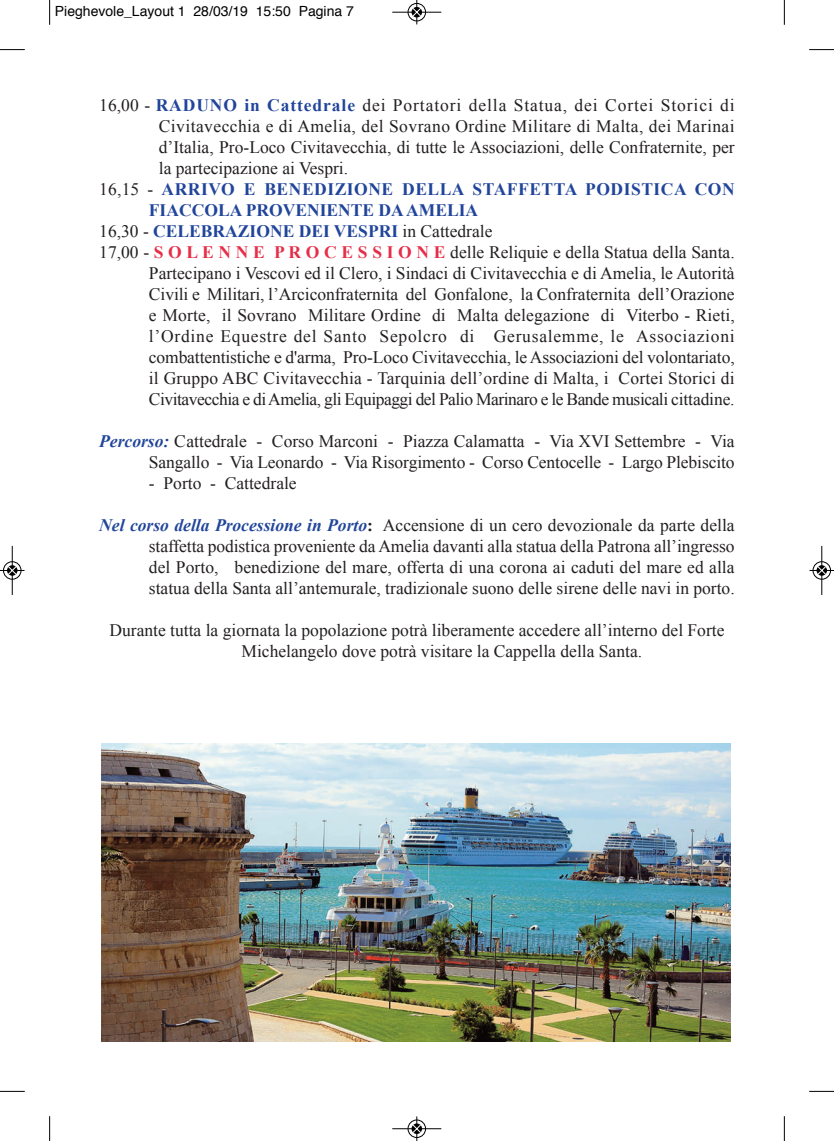
<style>
.page{position:relative;width:834px;height:1141px;background:#fff}
.page>*{position:absolute;margin:0;border:0;box-sizing:border-box;transform-origin:0 0}
.t1{font:17.5px/21px "Times New Roman";color:#231f20;text-align:right}
.t2{font:17.5px "Times New Roman";letter-spacing:-.025em;color:#231f20}
.t3{font:17.5px "Times New Roman";letter-spacing:.05em;color:#231f20}
.t4{font:700 17.5px "Times New Roman";color:#21459b}
.t5{font:17.5px "Times New Roman";letter-spacing:.025em;color:#231f20}
.t6{font:17.5px "Times New Roman";letter-spacing:.045em;color:#231f20}
.t7{font:700 17.5px "Times New Roman";letter-spacing:.03em;color:#21459b}
.t8{font:14px "Helvetica";color:#000}
.s1{font-weight:700;color:#21459b}
.s2{font-weight:400;color:#231f20}
.s3{font-weight:700;color:#e62e48}
.s4{font-weight:700;font-style:italic;color:#21459b}
.s5{font-weight:700}
</style>
<div class="page">
<img style="left:102px;top:744px;width:628px;height:298px">
<svg style="left:49px;top:0;width:1px;height:25px"></svg>
<svg style="left:0;top:49px;width:25px;height:1px"></svg>
<svg style="left:783px;top:0;width:1px;height:25px"></svg>
<svg style="left:809px;top:49px;width:24px;height:1px"></svg>
<svg style="left:49px;top:1116px;width:1px;height:25px"></svg>
<svg style="left:0;top:1091px;width:25px;height:1px"></svg>
<svg style="left:783px;top:1116px;width:1px;height:25px"></svg>
<svg style="left:809px;top:1091px;width:24px;height:1px"></svg>
<div style="left:407px;top:3px;width:19px;height:19px;border:1px solid #fff;border-radius:50%"></div>
<hr style="left:392px;top:12px;width:49px;height:1px;background:#000">
<div style="left:408px;top:3px;width:17px;height:18px;border:1px solid #000;border-radius:50%"></div>
<svg style="left:412px;top:0;width:9px;height:24px"></svg>
<div style="left:407px;top:1119px;width:19px;height:19px;border:1px solid #fff;border-radius:50%"></div>
<hr style="left:392px;top:1128px;width:49px;height:1px;background:#000">
<div style="left:408px;top:1120px;width:17px;height:18px;border:1px solid #000;border-radius:50%"></div>
<svg style="left:412px;top:1116px;width:9px;height:25px"></svg>
<div style="left:3px;top:561px;width:19px;height:19px;border:1px solid #fff;border-radius:50%"></div>
<hr style="left:12px;top:546px;width:1px;height:49px;background:#000">
<div style="left:3px;top:561px;width:18px;height:18px;border:1px solid #000;border-radius:50%"></div>
<svg style="left:0;top:566px;width:24px;height:9px"></svg>
<div style="left:812px;top:561px;width:19px;height:19px;border:1px solid #fff;border-radius:50%"></div>
<hr style="left:821px;top:546px;width:1px;height:49px;background:#000">
<div style="left:812px;top:561px;width:18px;height:18px;border:1px solid #000;border-radius:50%"></div>
<svg style="left:809px;top:566px;width:24px;height:9px"></svg>
<p class="t8" style="left:55px;top:5px;width:300px">Pieghevole_Layout 1 28/03/19 15:50 Pagina 7</p>
<p class="t3" style="left:99px;top:96px;width:636px">16,00 - <span class="s1">RADUNO IN CATTEDRALE</span> dei portatori della statua, dei cortei storici di</p>
<p class="t5" style="left:159px;top:117px;width:577px">civitavecchia e di Amelia, del sovrano Ordine Militare di Malta, dei Marinai</p>
<p class="t1" style="left:159px;top:137px;width:577px">d’italia, pro-loco civitavecchia, di tutte le Associazioni, delle confraternite, per</p>
<p class="t1" style="left:159px;top:158px;width:191px">la partecipazione ai vespri.</p>
<p class="t7" style="left:99px;top:180px;width:636px"><span class="s2">16,15 -</span> ARRIVO E BENEDIZIONE DELLA STAFFETTA PODISTICA CON</p>
<p class="t4" style="left:149px;top:200px;width:331px">FIACCOLA PROVENIENTE DAAMELIA</p>
<p class="t4" style="left:99px;top:222px;width:394px"><span class="s2">16,30 -</span> CELEBRAZIONE DEI VESPRI <span class="s2">in cattedrale</span></p>
<p class="t1" style="left:99px;top:242px;width:636px">17,00 - <span class="s3">S O L E N N E P R O C E S S I O N E</span> delle reliquie e della statua della santa.</p>
<p class="t1" style="left:149px;top:263px;width:587px">partecipano i vescovi ed il clero, i sindaci di civitavecchia e di Amelia, le Autorità</p>
<p class="t1" style="left:149px;top:284px;width:587px">civili e Militari, l’Arciconfraternita del gonfalone, la confraternita dell’Orazione</p>
<p class="t1" style="left:149px;top:305px;width:587px">e Morte, il sovrano Militare Ordine di Malta delegazione di viterbo - rieti,</p>
<p class="t6" style="left:149px;top:327px;width:587px">l’Ordine equestre del santo sepolcro di gerusalemme, le Associazioni</p>
<p class="t1" style="left:149px;top:347px;width:587px">combattentistiche e d'arma, pro-loco civitavecchia, le Associazioni del volontariato,</p>
<p class="t1" style="left:149px;top:368px;width:587px">il gruppo ABc civitavecchia - tarquinia dell’ordine di Malta, i cortei storici di</p>
<p class="t2" style="left:149px;top:390px;width:587px">civitavecchia e diAmelia, gli equipaggi del palio Marinaro e le Bande musicali cittadine.</p>
<p class="t1" style="left:99px;top:431px;width:636px"><span class="s4">Percorso:</span> cattedrale - corso Marconi - piazza calamatta - via Xvi settembre - via sangallo - via leonardo - via risorgimento - corso centocelle - largo plebiscito</p>
<p class="t1" style="left:149px;top:473px;width:149px">- porto - cattedrale</p>
<p class="t1" style="left:149px;top:515px;width:587px;text-align:justify;text-indent:-50px"><span class="s4">Nel corso della Processione in Porto</span><span class="s5">:</span> Accensione di un cero devozionale da parte della staffetta podistica proveniente da Amelia davanti alla statua della patrona all’ingresso del porto, benedizione del mare, offerta di una corona ai caduti del mare ed alla statua della santa all’antemurale, tradizionale suono delle sirene delle navi in porto.</p>
<p class="t1" style="left:241px;top:620px;width:484px;text-align:left;text-indent:-132px">Durante tutta la giornata la popolazione potrà liberamente accedere all’interno del forte<br>Michelangelo dove potrà visitare la cappella della santa.</p>
</div>
